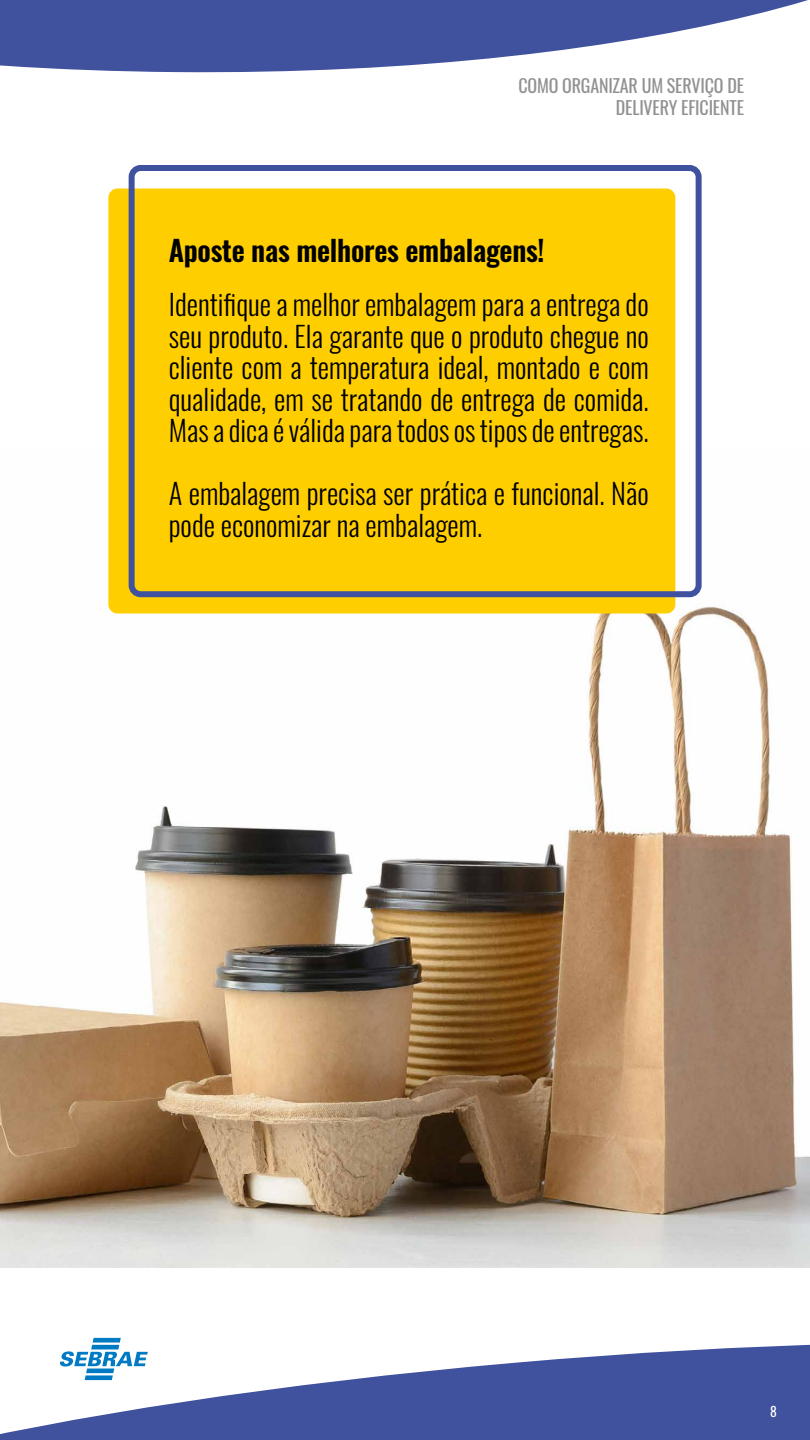
<style>
.page{position:relative;width:810px;height:1440px;background:#fff}
.page>*{position:absolute;margin:0;border:0;box-sizing:border-box;transform-origin:0 0}
.t1{font:300 28.5px/31.5px "Oswald";color:#000;text-align:justify}
.t2{font:600 28.5px "Oswald";letter-spacing:-.01em;color:#000}
.t3{font:18px/22.5px "Oswald";letter-spacing:-.01em;color:#919191;text-align:right}
.t4{font:13.5px "Oswald";color:#fff}
</style>
<div class="page">
<svg style="left:0;top:1337px;width:810px;height:103px;fill:#40519e"></svg>
<svg style="left:0;top:0;width:808px;height:73px;fill:#40519e"></svg>
<img style="left:0;top:446px;width:810px;height:821px">
<svg style="left:60px;top:1338px;width:88px;height:42px"></svg>
<div style="left:108px;top:189px;width:567px;height:424px;background:#fece00;border-radius:9px"></div>
<div style="left:129px;top:165px;width:573px;height:432px;border:6px solid #40519e;border-radius:9px"></div>
<p class="t3" style="left:518px;top:72px;width:227px">COMO ORGANIZAR UM SERVIÇO DE<br>DELIVERY EFICIENTE</p>
<p class="t2" style="left:169px;top:236px;width:377px">Aposte nas melhores embalagens!</p>
<p class="t1" style="left:169px;top:286px;width:482px">Identifique a melhor embalagem para a entrega do seu produto. Ela garante que o produto chegue no cliente com a temperatura ideal, montado e com qualidade, em se tratando de entrega de comida.<br>Mas a dica é válida para todos os tipos de entregas.</p>
<p class="t1" style="left:169px;top:475px;width:482px">A embalagem precisa ser prática e funcional. Não pode economizar na embalagem.</p>
<p class="t4" style="left:770px;top:1399px;width:8px">8</p>
</div>
